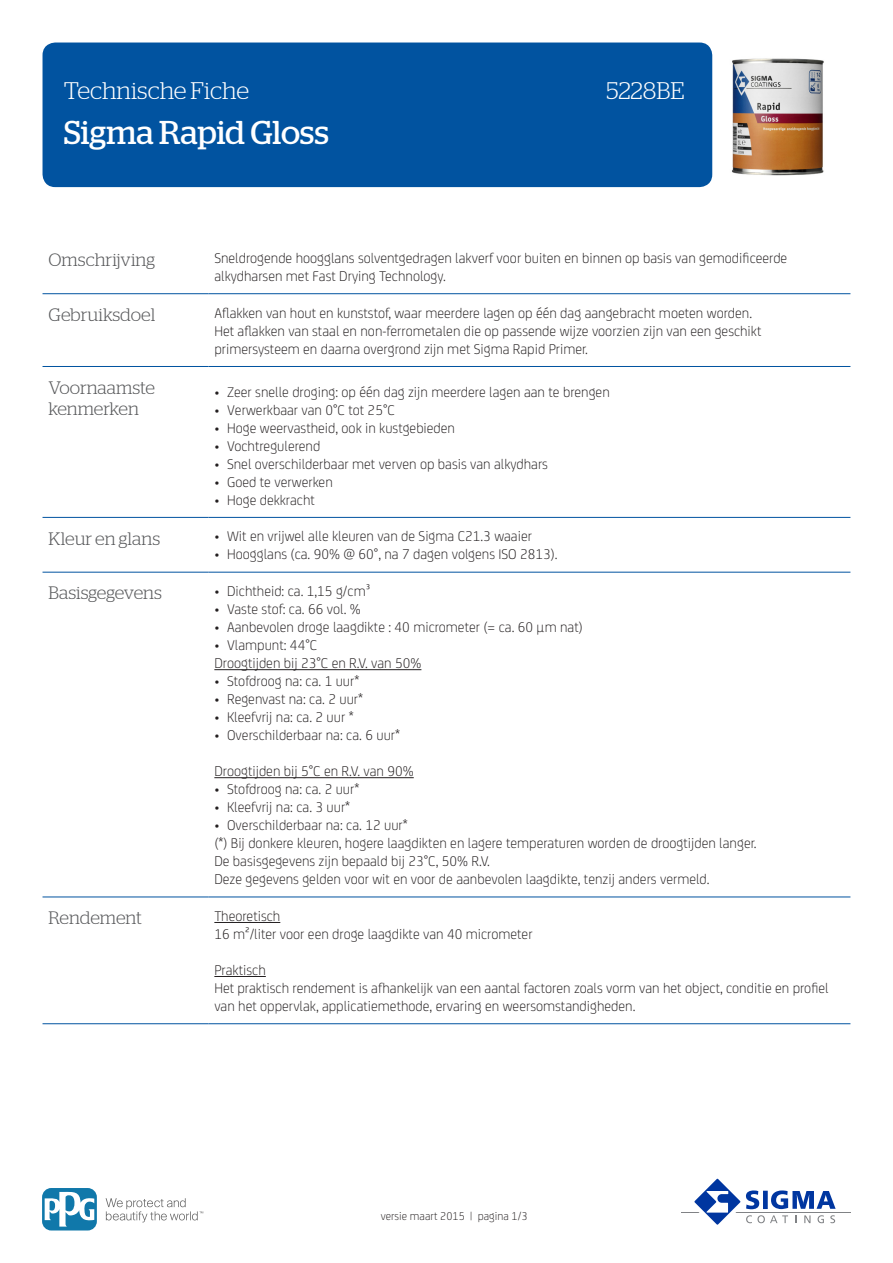
<style>
.page{position:relative;width:893px;height:1263px;background:#fff}
.page>*{position:absolute;margin:0;border:0;box-sizing:border-box;transform-origin:0 0}
.t1{font:33px "Stag";letter-spacing:-.005em;color:#fff}
.RH1{font:300 24px "Stag";color:#fff}
.KOP{font:300 18px/21.6px "Stag";color:#57585a}
.BODY{font:300 15px/18px "FS Joey";color:#231f20}
.t2{font:300 12px "FS Joey";color:#231f20}
</style>
<div class="page">
<div style="left:43px;top:43px;width:669px;height:144px;background:#0153a0;border-radius:13px"></div>
<hr style="left:681px;top:1211px;width:169px;height:1px;background:#808285">
<svg style="left:689px;top:1178px;width:147px;height:47px"></svg>
<svg style="left:106px;top:1198px;width:97px;height:24px"></svg>
<svg style="left:43px;top:1188px;width:54px;height:42px"></svg>
<svg style="left:45px;top:1191px;width:49px;height:35px"></svg>
<hr style="left:43px;top:293px;width:165px;height:1px;background:#0153a0">
<hr style="left:208px;top:293px;width:642px;height:1px;background:#0153a0">
<hr style="left:43px;top:366px;width:165px;height:1px;background:#0153a0">
<hr style="left:208px;top:366px;width:642px;height:1px;background:#0153a0">
<hr style="left:43px;top:517px;width:165px;height:1px;background:#0153a0">
<hr style="left:208px;top:517px;width:642px;height:1px;background:#0153a0">
<hr style="left:43px;top:572px;width:165px;height:1px;background:#0153a0">
<hr style="left:208px;top:572px;width:642px;height:1px;background:#0153a0">
<hr style="left:43px;top:896px;width:165px;height:1px;background:#0153a0">
<hr style="left:208px;top:896px;width:642px;height:1px;background:#0153a0">
<hr style="left:43px;top:1023px;width:165px;height:1px;background:#0153a0">
<hr style="left:208px;top:1023px;width:642px;height:1px;background:#0153a0">
<hr style="left:214px;top:669px;width:207px;height:1px;background:#231f20">
<hr style="left:214px;top:777px;width:200px;height:1px;background:#231f20">
<hr style="left:214px;top:922px;width:66px;height:1px;background:#231f20">
<hr style="left:214px;top:976px;width:52px;height:1px;background:#231f20">
<img style="left:732px;top:58px;width:92px;height:118px">
<p class="RH1" style="left:64px;top:77px;width:187px">Technische Fiche</p>
<p class="RH1" style="left:607px;top:77px;width:80px">5228BE</p>
<p class="t1" style="left:64px;top:114px;width:267px">Sigma Rapid Gloss</p>
<p class="KOP" style="left:49px;top:249px;width:108px">Omschrijving</p>
<p class="BODY" style="left:214px;top:248px;width:574px">Sneldrogende hoogglans solventgedragen lakverf voor buiten en binnen op basis van gemodificeerde alkydharsen met Fast Drying Technology.</p>
<p class="KOP" style="left:49px;top:303px;width:108px">Gebruiksdoel</p>
<p class="BODY" style="left:214px;top:303px;width:549px">Aflakken van hout en kunststof, waar meerdere lagen op één dag aangebracht moeten worden.<br>Het aflakken van staal en non-ferrometalen die op passende wijze voorzien zijn van een geschikt primersysteem en daarna overgrond zijn met Sigma Rapid Primer.</p>
<p class="KOP" style="left:49px;top:376px;width:108px">Voornaamste kenmerken</p>
<p class="BODY" style="left:214px;top:382px;width:397px">• Zeer snelle droging: op één dag zijn meerdere lagen aan te brengen</p>
<p class="BODY" style="left:214px;top:400px;width:182px">• Verwerkbaar van 0°C tot 25°C</p>
<p class="BODY" style="left:214px;top:418px;width:242px">• Hoge weervastheid, ook in kustgebieden</p>
<p class="BODY" style="left:214px;top:436px;width:107px">• Vochtregulerend</p>
<p class="BODY" style="left:214px;top:454px;width:335px">• Snel overschilderbaar met verven op basis van alkydhars</p>
<p class="BODY" style="left:214px;top:472px;width:120px">• Goed te verwerken</p>
<p class="BODY" style="left:214px;top:490px;width:102px">• Hoge dekkracht</p>
<p class="KOP" style="left:49px;top:527px;width:113px">Kleur en glans</p>
<p class="BODY" style="left:214px;top:526px;width:319px">• Wit en vrijwel alle kleuren van de Sigma C21.3 waaier</p>
<p class="BODY" style="left:214px;top:544px;width:345px">• Hoogglans (ca. 90% @ 60°, na 7 dagen volgens ISO 2813).</p>
<p class="KOP" style="left:49px;top:582px;width:115px">Basisgegevens</p>
<p class="BODY" style="left:214px;top:581px;width:157px">• Dichtheid: ca. 1,15 g/cm³</p>
<p class="BODY" style="left:214px;top:599px;width:148px">• Vaste stof: ca. 66 vol. %</p>
<p class="BODY" style="left:214px;top:617px;width:370px">• Aanbevolen droge laagdikte : 40 micrometer (= ca. 60 µm nat)</p>
<p class="BODY" style="left:214px;top:635px;width:104px">• Vlampunt: 44°C</p>
<p class="BODY" style="left:214px;top:653px;width:209px">Droogtijden bij 23°C en R.V. van 50%</p>
<p class="BODY" style="left:214px;top:671px;width:147px">• Stofdroog na: ca. 1 uur*</p>
<p class="BODY" style="left:214px;top:689px;width:150px">• Regenvast na: ca. 2 uur*</p>
<p class="BODY" style="left:214px;top:707px;width:141px">• Kleefvrij na: ca. 2 uur *</p>
<p class="BODY" style="left:214px;top:725px;width:187px">• Overschilderbaar na: ca. 6 uur*</p>
<p class="BODY" style="left:214px;top:761px;width:201px">Droogtijden bij 5°C en R.V. van 90%</p>
<p class="BODY" style="left:214px;top:779px;width:147px">• Stofdroog na: ca. 2 uur*</p>
<p class="BODY" style="left:214px;top:797px;width:137px">• Kleefvrij na: ca. 3 uur*</p>
<p class="BODY" style="left:214px;top:815px;width:195px">• Overschilderbaar na: ca. 12 uur*</p>
<p class="BODY" style="left:214px;top:833px;width:544px">(*) Bij donkere kleuren, hogere laagdikten en lagere temperaturen worden de droogtijden langer.<br>De basisgegevens zijn bepaald bij 23°C, 50% R.V.<br>Deze gegevens gelden voor wit en voor de aanbevolen laagdikte, tenzij anders vermeld.</p>
<p class="KOP" style="left:49px;top:907px;width:95px">Rendement</p>
<p class="BODY" style="left:214px;top:906px;width:320px">Theoretisch<br>16 m²/liter voor een droge laagdikte van 40 micrometer</p>
<p class="BODY" style="left:214px;top:960px;width:616px">Praktisch<br>Het praktisch rendement is afhankelijk van een aantal factoren zoals vorm van het object, conditie en profiel van het oppervlak, applicatiemethode, ervaring en weersomstandigheden.</p>
<p class="t2" style="left:381px;top:1208px;width:148px">versie maart 2015 | pagina 1/3</p>
</div>
